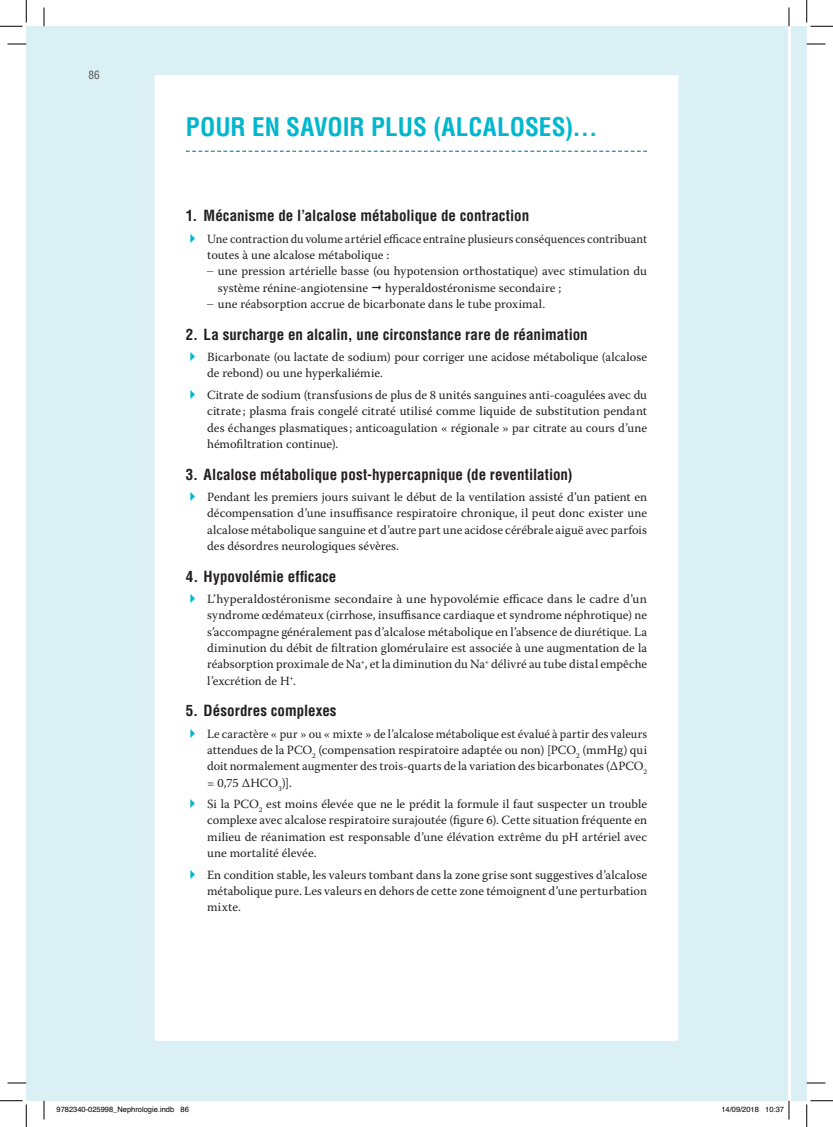
<style>
.page{position:relative;width:833px;height:1127px;background:#fff}
.page>*{position:absolute;margin:0;border:0;box-sizing:border-box;transform-origin:0 0}
.t1{font:700 condensed 25px "Helvetica LT Std";letter-spacing:.005em;color:#00b7ce}
.t2{font:700 condensed 15px "Helvetica LT Std";color:#231f20}
.t3{font:12.5px/16.2px "Warnock Pro";color:#231f20;text-align:justify}
.t4{font:12.5px/16.2px "Warnock Pro";color:#231f20;scale:.96 1}
.t5{font:condensed 11.25px "Helvetica LT Std";color:#57585a}
.t6{font:7.5px "Helvetica";color:#000}
.s1{font-family:"Helvetica LT Std";font-weight:300}
</style>
<div class="page">
<div style="left:26px;top:26px;width:760px;height:1074px;background:#daf0f5"></div>
<div style="left:790px;top:26px;width:16px;height:1074px;background:#daf0f5"></div>
<div style="left:153px;top:74px;width:526px;height:967px;background:#fff;border:1px solid #daf0f5"></div>
<svg style="left:186px;top:150px;width:460px;height:2px"></svg>
<svg style="left:8px;top:43px;width:18px;height:2px"></svg>
<svg style="left:806px;top:43px;width:19px;height:2px"></svg>
<svg style="left:8px;top:1082px;width:18px;height:1px"></svg>
<svg style="left:806px;top:1081px;width:19px;height:2px"></svg>
<svg style="left:43px;top:8px;width:2px;height:18px"></svg>
<svg style="left:43px;top:1100px;width:2px;height:19px"></svg>
<svg style="left:788px;top:8px;width:1px;height:18px"></svg>
<svg style="left:0;top:0;width:27px;height:27px"></svg>
<svg style="left:0;top:1100px;width:27px;height:26px"></svg>
<svg style="left:806px;top:0;width:26px;height:27px"></svg>
<svg style="left:806px;top:1100px;width:26px;height:26px"></svg>
<svg style="left:765px;top:1100px;width:24px;height:19px"></svg>
<p class="t5" style="left:88px;top:68px;width:13px">86</p>
<h1 class="t1" style="left:186px;top:112px;width:413px">POUR EN SAVOIR PLUS (ALCALOSES)…</h1>
<p class="t2" style="left:186px;top:206px;width:344px">1. Mécanisme de l’alcalose métabolique de contraction</p>
<p class="t4" style="left:207px;top:230px;width:459px">Une contraction du volume artériel efficace entraîne plusieurs conséquences contribuant toutes à une alcalose métabolique :</p>
<p class="t3" style="left:218px;top:263px;width:430px;text-indent:-11px"><span class="s1">–</span> une pression artérielle basse (ou hypotension orthostatique) avec stimulation du système rénine-angiotensine ◻ hyperaldostéronisme secondaire ;</p>
<p class="t3" style="left:207px;top:295px;width:339px"><span class="s1">–</span> une réabsorption accrue de bicarbonate dans le tube proximal.</p>
<p class="t2" style="left:186px;top:325px;width:403px">2. La surcharge en alcalin, une circonstance rare de réanimation</p>
<p class="t3" style="left:207px;top:349px;width:441px">Bicarbonate (ou lactate de sodium) pour corriger une acidose métabolique (alcalose de rebond) ou une hyperkaliémie.</p>
<p class="t3" style="left:207px;top:386px;width:441px">Citrate de sodium (transfusions de plus de 8 unités sanguines anti-coagulées avec du citrate ; plasma frais congelé citraté utilisé comme liquide de substitution pendant des échanges plasmatiques; anticoagulation « régionale » par citrate au cours d’une hémofiltration continue).</p>
<p class="t2" style="left:186px;top:464px;width:388px">3. Alcalose métabolique post-hypercapnique (de reventilation)</p>
<p class="t3" style="left:207px;top:488px;width:441px">Pendant les premiers jours suivant le début de la ventilation assisté d’un patient en décompensation d’une insuffisance respiratoire chronique, il peut donc exister une alcalose métabolique sanguine et d’autre part une acidose cérébrale aiguë avec parfois des désordres neurologiques sévères.</p>
<p class="t2" style="left:186px;top:566px;width:152px">4. Hypovolémie efficace</p>
<p class="t3" style="left:207px;top:590px;width:441px">L’hyperaldostéronisme secondaire à une hypovolémie efficace dans le cadre d’un syndrome œdémateux (cirrhose, insuffisance cardiaque et syndrome néphrotique) ne s’accompagne généralement pas d’alcalose métabolique en l’absence de diurétique. La diminution du débit de filtration glomérulaire est associée à une augmentation de la réabsorption proximale de Na<sup>+</sup>, et la diminution du Na<sup>+</sup> délivré au tube distal empêche l’excrétion de H<sup>+</sup>.</p>
<p class="t2" style="left:186px;top:701px;width:152px">5. Désordres complexes</p>
<p class="t3" style="left:207px;top:725px;width:441px">Le caractère « pur » ou « mixte » de l’alcalose métabolique est évalué à partir des valeurs attendues de la PCO<sub>2</sub> (compensation respiratoire adaptée ou non) [PCO<sub>2</sub> (mmHg) qui doit normalement augmenter des trois-quarts de la variation des bicarbonates (∆PCO<sub>2 </sub>= 0,75 ∆HCO<sub>3</sub>)].</p>
<p class="t3" style="left:207px;top:795px;width:441px">Si la PCO<sub>2</sub> est moins élevée que ne le prédit la formule il faut suspecter un trouble complexe avec alcalose respiratoire surajoutée (figure 6). Cette situation fréquente en milieu de réanimation est responsable d’une élévation extrême du pH artériel avec une mortalité élevée.</p>
<p class="t3" style="left:207px;top:865px;width:441px">En condition stable, les valeurs tombant dans la zone grise sont suggestives d’alcalose métabolique pure. Les valeurs en dehors de cette zone témoignent d’une perturbation mixte.</p>
<p class="t6" style="left:56px;top:1103px;width:134px">9782340-025998_Nephrologie.indb 86</p>
<p class="t6" style="left:721px;top:1103px;width:64px">14/09/2018 10:37</p>
</div>
